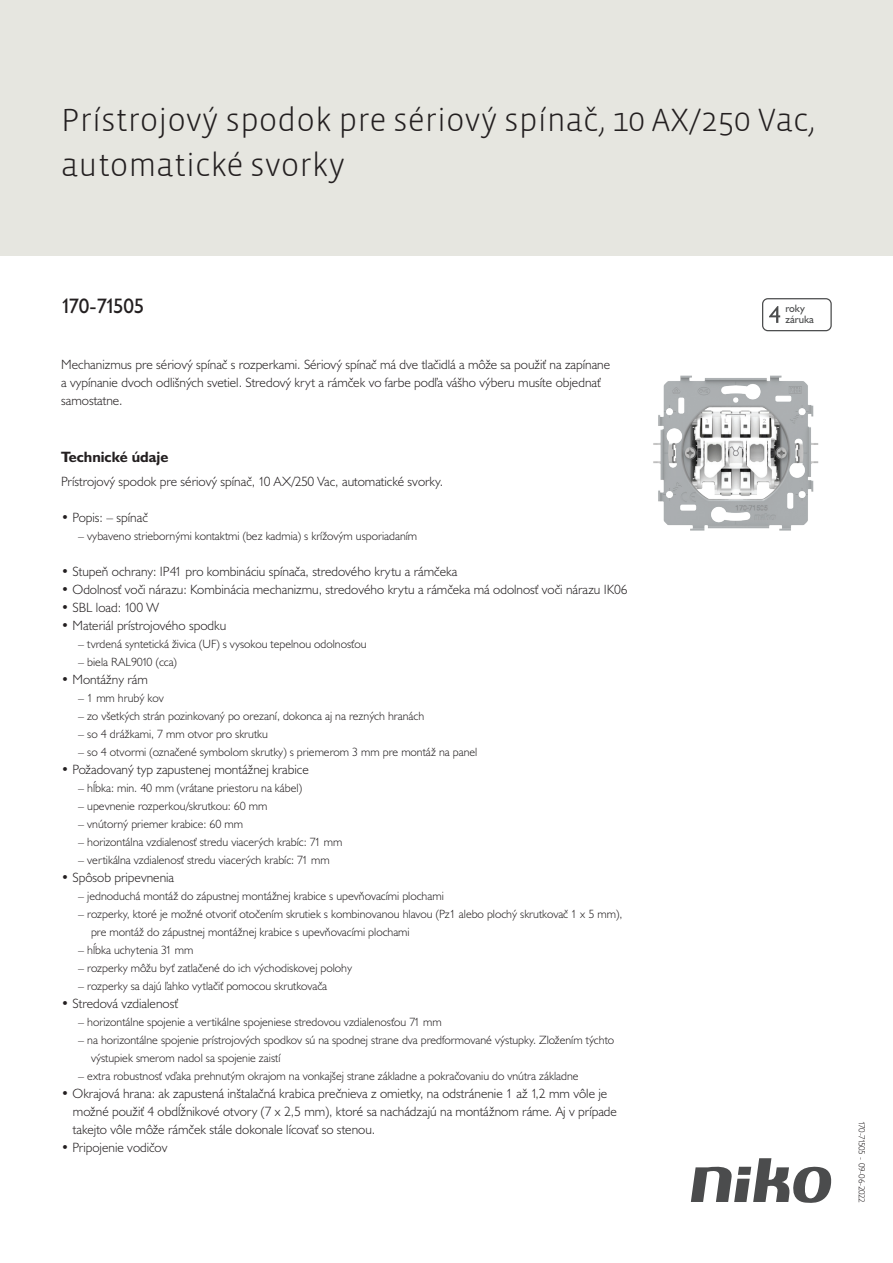
<style>
.page{position:relative;width:893px;height:1263px;background:#fff}
.page>*{position:absolute;margin:0;border:0;box-sizing:border-box;transform-origin:0 0}
.Title_datasheets{font:300 33px/45px "Vista Sans";color:#231f20}
.Article_number{font:21px "Humanist 521 BT";letter-spacing:-.05em;color:#231f20}
.Titles_parts{font:700 15px "Humanist 521 BT";color:#231f20}
.USP_Bullets{font:300 13.5px/18px "Humanist 521 BT";color:#231f20}
.Platte_tekst_CAB{font:300 13.5px/18px "Humanist 521 BT";color:#231f20}
.USP_Bullets_level_2{font:300 12px/18px "Humanist 521 BT";color:#231f20}
.t1{font:10.8px/10.8px "Humanist 521 BT";color:#4b4c4d}
.Revision{font:300 9px "Humanist 521 BT";letter-spacing:-.04em;color:#231f20}
</style>
<div class="page">
<svg style="left:691px;top:1158px;width:141px;height:45px"></svg>
<div style="left:0;top:0;width:893px;height:255px;background:#e6e6e0"></div>
<svg style="left:762px;top:298px;width:70px;height:33px"></svg>
<img style="left:653px;top:375px;width:166px;height:156px">
<p class="Title_datasheets" style="left:61px;top:98px;width:755px">Prístrojový spodok pre sériový spínač, 10 AX/250 Vac, automatické svorky</p>
<p class="Article_number" style="left:61px;top:293px;width:85px">170-71505</p>
<p class="t1" style="left:785px;top:303px;width:30px">roky záruka</p>
<p class="Platte_tekst_CAB" style="left:61px;top:355px;width:550px">Mechanizmus pre sériový spínač s rozperkami. Sériový spínač má dve tlačidlá a môže sa použiť na zapínane a vypínanie dvoch odlišných svetiel. Stredový kryt a rámček vo farbe podľa vášho výberu musíte objednať samostatne.</p>
<p class="Titles_parts" style="left:61px;top:447px;width:109px">Technické údaje</p>
<p class="Platte_tekst_CAB" style="left:61px;top:472px;width:383px">Prístrojový spodok pre sériový spínač, 10 AX/250 Vac, automatické svorky.</p>
<p class="USP_Bullets" style="left:61px;top:508px;width:88px">• Popis: – spínač</p>
<p class="USP_Bullets_level_2" style="left:78px;top:526px;width:340px">– vybaveno striebornými kontaktmi (bez kadmia) s krížovým usporiadaním</p>
<p class="USP_Bullets" style="left:61px;top:562px;width:398px">• Stupeň ochrany: IP41 pro kombináciu spínača, stredového krytu a rámčeka</p>
<p class="USP_Bullets" style="left:61px;top:580px;width:568px">• Odolnosť voči nárazu: Kombinácia mechanizmu, stredového krytu a rámčeka má odolnosť voči nárazu IK06</p>
<p class="USP_Bullets" style="left:61px;top:598px;width:99px">• SBL load: 100 W</p>
<p class="USP_Bullets" style="left:61px;top:616px;width:167px">• Materiál prístrojového spodku</p>
<p class="USP_Bullets_level_2" style="left:78px;top:634px;width:290px">– tvrdená syntetická živica (UF) s vysokou tepelnou odolnosťou</p>
<p class="USP_Bullets_level_2" style="left:78px;top:652px;width:100px">– biela RAL9010 (cca)</p>
<p class="USP_Bullets" style="left:61px;top:670px;width:88px">• Montážny rám</p>
<p class="USP_Bullets_level_2" style="left:78px;top:688px;width:87px">– 1 mm hrubý kov</p>
<p class="USP_Bullets_level_2" style="left:78px;top:706px;width:347px">– zo všetkých strán pozinkovaný po orezaní, dokonca aj na rezných hranách</p>
<p class="USP_Bullets_level_2" style="left:78px;top:724px;width:191px">– so 4 drážkami, 7 mm otvor pro skrutku</p>
<p class="USP_Bullets_level_2" style="left:78px;top:742px;width:401px">– so 4 otvormi (označené symbolom skrutky) s priemerom 3 mm pre montáž na panel</p>
<p class="USP_Bullets" style="left:61px;top:760px;width:249px">• Požadovaný typ zapustenej montážnej krabice</p>
<p class="USP_Bullets_level_2" style="left:78px;top:778px;width:225px">– hĺbka: min. 40 mm (vrátane priestoru na kábel)</p>
<p class="USP_Bullets_level_2" style="left:78px;top:796px;width:191px">– upevnenie rozperkou/skrutkou: 60 mm</p>
<p class="USP_Bullets_level_2" style="left:78px;top:814px;width:166px">– vnútorný priemer krabice: 60 mm</p>
<p class="USP_Bullets_level_2" style="left:78px;top:832px;width:266px">– horizontálna vzdialenosť stredu viacerých krabíc: 71 mm</p>
<p class="USP_Bullets_level_2" style="left:78px;top:850px;width:253px">– vertikálna vzdialenosť stredu viacerých krabíc: 71 mm</p>
<p class="USP_Bullets" style="left:61px;top:868px;width:114px">• Spôsob pripevnenia</p>
<p class="USP_Bullets_level_2" style="left:78px;top:886px;width:367px">– jednoduchá montáž do zápustnej montážnej krabice s upevňovacími plochami</p>
<p class="USP_Bullets_level_2" style="left:91px;top:904px;width:533px;text-indent:-13px">– rozperky, ktoré je možné otvoriť otočením skrutiek s kombinovanou hlavou (Pz1 alebo plochý skrutkovač 1 x 5 mm), pre montáž do zápustnej montážnej krabice s upevňovacími plochami</p>
<p class="USP_Bullets_level_2" style="left:78px;top:940px;width:117px">– hĺbka uchytenia 31 mm</p>
<p class="USP_Bullets_level_2" style="left:78px;top:958px;width:275px">– rozperky môžu byť zatlačené do ich východiskovej polohy</p>
<p class="USP_Bullets_level_2" style="left:78px;top:976px;width:250px">– rozperky sa dajú ľahko vytlačiť pomocou skrutkovača</p>
<p class="USP_Bullets" style="left:61px;top:994px;width:118px">• Stredová vzdialenosť</p>
<p class="USP_Bullets_level_2" style="left:78px;top:1012px;width:365px">– horizontálne spojenie a vertikálne spojeniese stredovou vzdialenosťou 71 mm</p>
<p class="USP_Bullets_level_2" style="left:91px;top:1030px;width:525px;text-indent:-13px">– na horizontálne spojenie prístrojových spodkov sú na spodnej strane dva predformované výstupky. Zložením týchto výstupiek smerom nadol sa spojenie zaistí</p>
<p class="USP_Bullets_level_2" style="left:78px;top:1066px;width:502px">– extra robustnosť vďaka prehnutým okrajom na vonkajšej strane základne a pokračovaniu do vnútra základne</p>
<p class="USP_Bullets" style="left:73px;top:1084px;width:546px;text-indent:-12px">• Okrajová hrana: ak zapustená inštalačná krabica prečnieva z omietky, na odstránenie 1 až 1,2 mm vôle je možné použiť 4 obdĺžnikové otvory (7 x 2,5 mm), ktoré sa nachádzajú na montážnom ráme. Aj v prípade takejto vôle môže rámček stále dokonale lícovať so stenou.</p>
<p class="USP_Bullets" style="left:61px;top:1138px;width:108px">• Pripojenie vodičov</p>
<p class="Revision" style="left:868px;top:1121px;width:83px;rotate:90deg">170-71505 - 09-06-2022</p>
</div>
